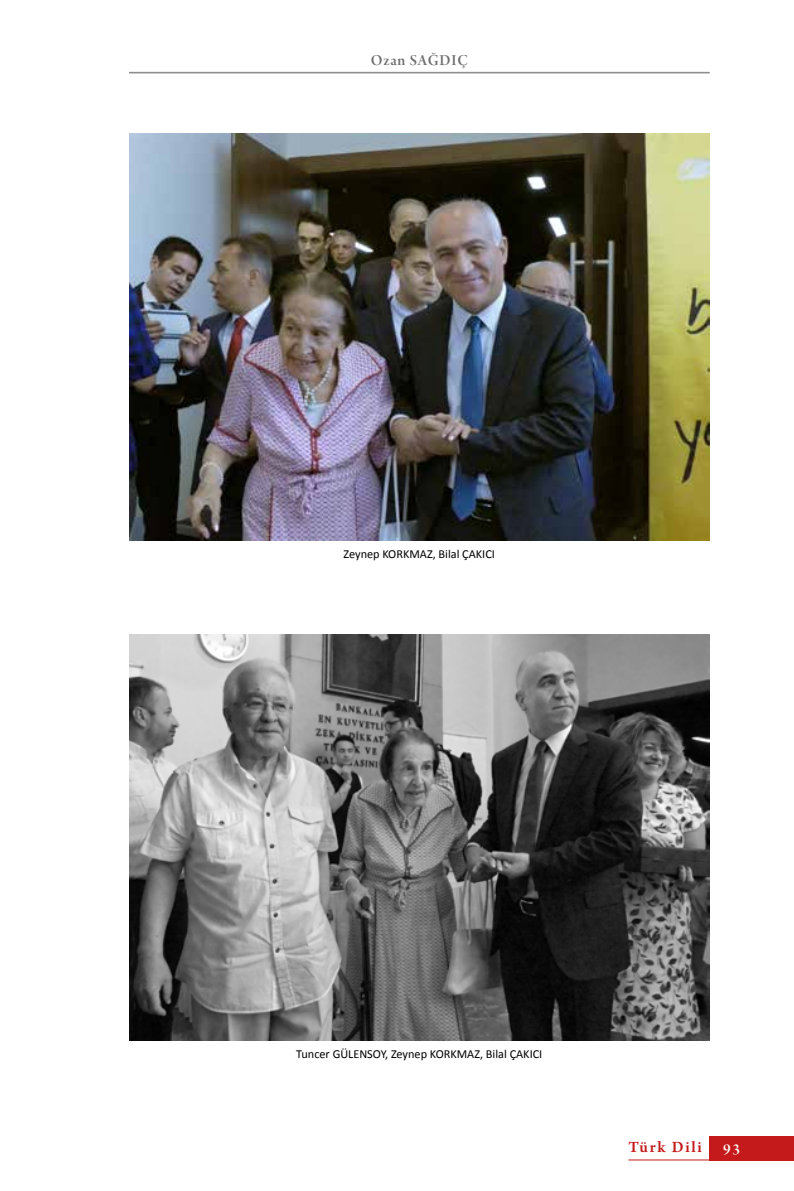
<style>
.page{position:relative;width:794px;height:1191px;background:#fff}
.page>*{position:absolute;margin:0;border:0;box-sizing:border-box;transform-origin:0 0}
.t1{font:600 16.62px "Arno Pro";letter-spacing:.1em;color:#c51a1b}
.t2{font:16.1px "Arno Pro Smbd Display";letter-spacing:.05em;color:#706f6f}
.t3{font:16.1px "Arno Pro Smbd Display";color:#fff}
.t4{font:12.25px "Calibri";color:#000}
</style>
<div class="page">
<hr style="left:129px;top:72px;width:580px;height:1px;background:#878787">
<hr style="left:129px;top:73px;width:580px;height:1px;background:#878787">
<div style="left:709px;top:1135px;width:85px;height:25px;background:#c51a1b"></div>
<hr style="left:628px;top:1159px;width:81px;height:1px;background:#c51a1b">
<img style="left:129px;top:634px;width:580px;height:406px">
<img style="left:129px;top:134px;width:580px;height:406px">
<h2 class="t2" style="left:371px;top:51px;width:98px">Ozan SAĞDIÇ</h2>
<p class="t4" style="left:344px;top:546px;width:153px">Zeynep KORKMAZ, Bilal ÇAKICI</p>
<p class="t4" style="left:296px;top:1046px;width:248px">Tuncer GÜLENSOY, Zeynep KORKMAZ, Bilal ÇAKICI</p>
<h1 class="t1" style="left:628px;top:1137px;width:75px">Türk Dili</h1>
<h2 class="t3" style="left:723px;top:1140px;width:18px">93</h2>
</div>
